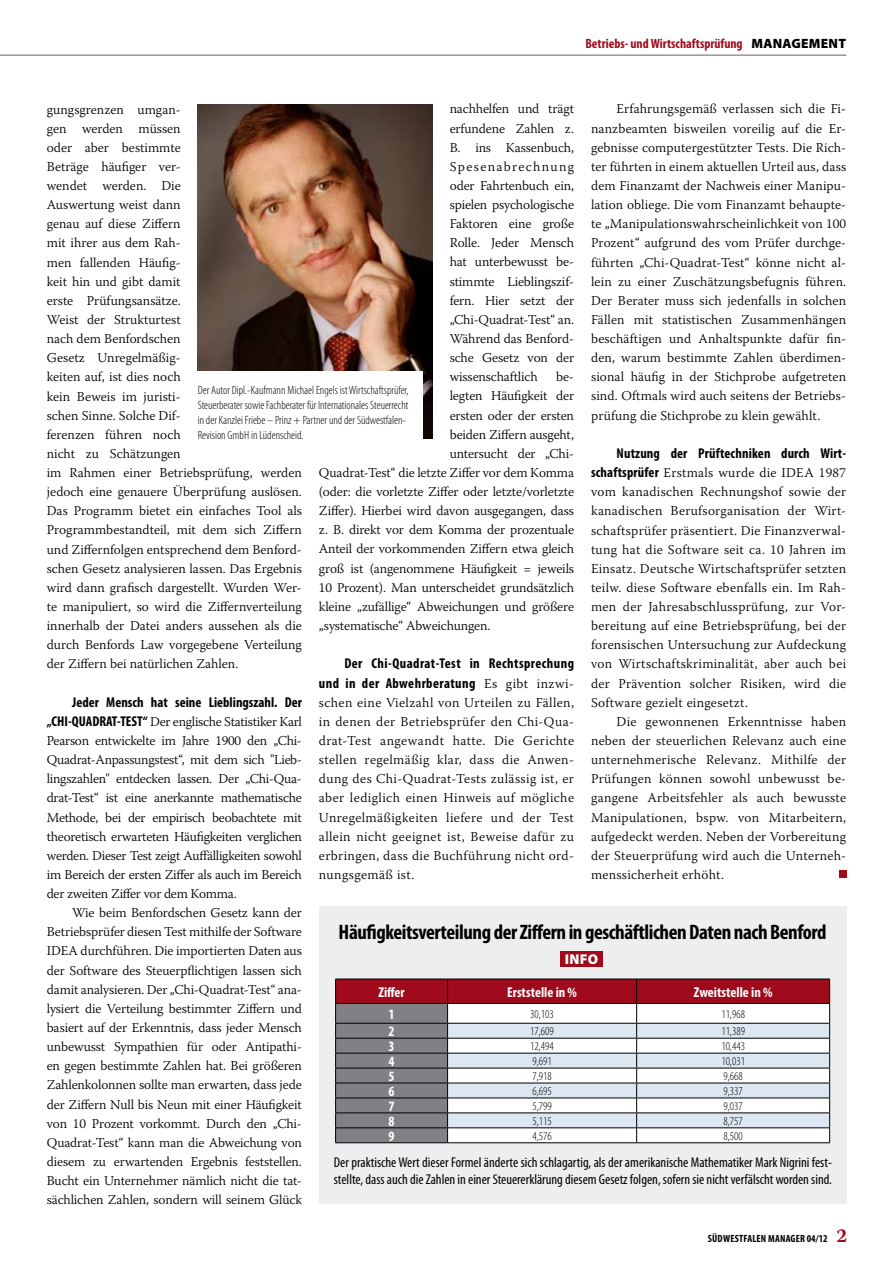
<style>
.page{position:relative;width:893px;height:1263px;background:#fff}
.page>*{position:absolute;margin:0;border:0;box-sizing:border-box;transform-origin:0 0}
.t1{font:700 condensed 21px "Myriad Pro";letter-spacing:-.02em;color:#000}
.t2{font:condensed 14.25px/17.1px "Myriad Pro";color:#000}
.t3{font:700 condensed 14.25px/19.2px "Myriad Pro";letter-spacing:.01em;color:#000}
.t4{font:700 condensed 14.25px/19.2px "Myriad Pro";letter-spacing:.03em;color:#000;text-align:right}
.t5{font:700 condensed 14.25px "Myriad Pro";color:#fff}
.t6{font:900 14.25px "Myriad Pro";color:#fff}
.t7{font:300 13.5px/19.2px "Warnock Pro";color:#000;text-align:justify}
.t8{font:700 condensed 13.5px "Myriad Pro";color:#9f0b1d}
.t9{font:300 condensed 12px/15px "Myriad Pro";color:#000}
.t10{font:700 condensed 10.5px "Myriad Pro";letter-spacing:.02em;color:#000}
.s1{font-weight:900;font-stretch:normal;color:#000}
.s2{font-family:"Myriad Pro";font-weight:700;font-stretch:condensed;font-size:14.25px}
.s3{font-family:"Warnock Pro";font-weight:300;font-stretch:normal;font-size:13.5px}
.s4{font-family:"Warnock Pro";font-stretch:normal;font-size:19.5px;color:#9f0b1d}
</style>
<div class="page">
<hr style="left:0;top:55px;width:846px;height:1px;background:#68676c">
<div style="left:319px;top:906px;width:527px;height:297px;background:#edeeef"></div>
<svg style="left:335px;top:979px;width:495px;height:164px;background:#c0adb3"></svg>
<hr style="left:335px;top:1142px;width:113px;height:1px;background:#000">
<div style="left:560px;top:951px;width:43px;height:16px;background:#9f0b1d"></div>
<img style="left:198px;top:104px;width:235px;height:334px">
<div style="left:192px;top:371px;width:231px;height:70px;background:#fff"></div>
<div style="left:839px;top:870px;width:7px;height:7px;background:#9f0b1d"></div>
<p class="t8" style="left:585px;top:35px;width:262px">Betriebs- und Wirtschaftsprüfung <span class="s1">MANAGEMENT</span></p>
<p class="t7" style="left:450px;top:99px;width:126px">nachhelfen und trägt erfundene Zahlen z.<br>B. ins Kassenbuch, Spesenabrechnung oder Fahrtenbuch ein, spielen psychologische Faktoren eine große Rolle. Jeder Mensch hat unterbewusst be&shy;stimmte Lieblingszif&shy;fern. Hier setzt der „Chi-Quadrat-Test“ an.<br>Während das Benford&shy;sche Gesetz von der wissenschaftlich</p>
<p class="t7" style="left:591px;top:99px;width:257px;text-indent:26px">Erfahrungsgemäß verlassen sich die Fi&shy;nanzbeamten bisweilen voreilig auf die Er&shy;gebnisse computergestützter Tests. Die Rich&shy;ter führten in einem aktuellen Urteil aus, dass dem Finanzamt der Nachweis einer Manipu&shy;lation obliege. Die vom Finanzamt behaupte&shy;te „Manipulationswahrscheinlichkeit von 100<br>Prozent“ aufgrund des vom Prüfer durchge&shy;führten „Chi-Quadrat-Test“ könne nicht al&shy;lein zu einer Zuschätzungsbefugnis führen.<br>Der Berater muss sich jedenfalls in solchen Fällen mit statistischen Zusammenhängen beschäftigen und Anhaltspunkte dafür fin&shy;den, warum bestimmte Zahlen überdimen&shy;sional häufig in der Stichprobe aufgetreten sind. Oftmals wird auch seitens der Betriebs&shy;prüfung die Stichprobe zu klein gewählt.</p>
<p class="t3" style="left:617px;top:443px;width:231px">Nutzung der Prüftechniken durch Wirt-</p>
<p class="t7" style="left:591px;top:463px;width:257px"><span class="s2">schaftsprüfer</span> Erstmals wurde die IDEA 1987 vom kanadischen Rechnungshof sowie der kanadischen Berufsorganisation der Wirt&shy;schaftsprüfer präsentiert. Die Finanzverwal&shy;tung hat die Software seit ca. 10 Jahren im Einsatz. Deutsche Wirtschaftsprüfer setzten teilw. diese Software ebenfalls ein. Im Rah&shy;men der Jahresabschlussprüfung, zur Vor&shy;bereitung auf eine Betriebsprüfung, bei der forensischen Untersuchung zur Aufdeckung von Wirtschaftskriminalität, aber auch bei der Prävention solcher Risiken, wird die Software gezielt eingesetzt.</p>
<p class="t7" style="left:591px;top:711px;width:257px;text-indent:26px">Die gewonnenen Erkenntnisse haben neben der steuerlichen Relevanz auch eine unternehmerische Relevanz. Mithilfe der Prüfungen können sowohl unbewusst be&shy;gangene Arbeitsfehler als auch bewusste Manipulationen, bspw. von Mitarbeitern, aufgedeckt werden. Neben der Vorbereitung der Steuerprüfung wird auch die Unterneh&shy;menssicherheit erhöht.</p>
<p class="t7" style="left:47px;top:99px;width:257px;text-align:left">gungsgrenzen umgan-<br>gen werden müssen<br>oder aber bestimmte<br>Beträge häufiger ver-<br>wendet werden. Die<br>Auswertung weist dann<br>genau auf diese Ziffern<br>mit ihrer aus dem Rah-<br>men fallenden Häufig-<br>keit hin und gibt damit<br>erste Prüfungsansätze.<br>Weist der Strukturtest<br>nach dem Benfordschen<br>Gesetz Unregelmäßig-<br>keiten auf, ist dies noch<br>kein Beweis im juristi-<br>schen Sinne. Solche Dif-<br>ferenzen führen noch<br>nicht zu Schätzungen<br>im Rahmen einer Betriebsprüfung, werden jedoch eine genauere Überprüfung auslösen.<br>Das Programm bietet ein einfaches Tool als<br>Programmbestandteil, mit dem sich Ziffern und Ziffernfolgen entsprechend dem Benford&shy;schen Gesetz analysieren lassen. Das Ergebnis wird dann grafisch dargestellt. Wurden Wer&shy;te manipuliert, so wird die Ziffernverteilung innerhalb der Datei anders aussehen als die durch Benfords Law vorgegebene Verteilung der Ziffern bei natürlichen Zahlen.</p>
<p class="t3" style="left:47px;top:692px;width:257px;text-indent:26px">Jeder Mensch hat seine Lieblingszahl. Der „CHI-QUADRAT</p>
<p class="t7" style="left:556px;top:367px;width:19px">be-</p>
<p class="t7" style="left:450px;top:386px;width:126px">legten Häufigkeit der</p>
<p class="t7" style="left:450px;top:405px;width:126px">ersten oder der ersten</p>
<p class="t7" style="left:450px;top:424px;width:126px">beiden Ziffern ausgeht,</p>
<p class="t7" style="left:450px;top:443px;width:126px">untersucht der „Chi-</p>
<p class="t7" style="left:319px;top:463px;width:257px">Quadrat-Test“ die letzte Ziffer vor dem Komma</p>
<p class="t7" style="left:319px;top:482px;width:257px">(oder: die vorletzte Ziffer oder letzte/vorletzte</p>
<p class="t7" style="left:319px;top:501px;width:257px">Ziffer). Hierbei wird davon ausgegangen, dass</p>
<p class="t7" style="left:319px;top:520px;width:257px">z. B. direkt vor dem Komma der prozentuale</p>
<p class="t7" style="left:319px;top:539px;width:257px">Anteil der vorkommenden Ziffern etwa gleich</p>
<p class="t7" style="left:319px;top:558px;width:257px">groß ist (angenommene Häufigkeit = jeweils</p>
<p class="t7" style="left:319px;top:577px;width:257px">10 Prozent). Man unterscheidet grundsätzlich</p>
<p class="t7" style="left:319px;top:597px;width:257px">kleine „zufällige“ Abweichungen und größere</p>
<p class="t7" style="left:319px;top:616px;width:173px">„systematische“ Abweichungen.</p>
<p class="t4" style="left:319px;top:654px;width:257px">Der Chi-Quadrat-Test in Rechtsprechung<br>und in der Abwehrberatung <span class="s3">Es gibt inzwi-</span></p>
<p class="t7" style="left:319px;top:692px;width:257px">schen eine Vielzahl von Urteilen zu Fällen, in denen der Betriebsprüfer den Chi-Qua&shy;drat-Test angewandt hatte. Die Gerichte stellen regelmäßig klar, dass die Anwen&shy;dung des Chi-Quadrat-Tests zulässig ist, er aber lediglich einen Hinweis auf mögliche Unregelmäßigkeiten liefere und der Test allein nicht geeignet ist, Beweise dafür zu erbringen, dass die Buchführung nicht ord&shy;nungsgemäß ist.</p>
<p class="t9" style="left:198px;top:383px;width:212px">Der Autor Dipl.-Kaufmann Michael Engels ist Wirtschaftsprüfer, Steuerberater sowie Fachberater für Internationales Steuerrecht in der Kanzlei Friebe – Prinz + Partner und der Südwestfalen-Revision GmbH in Lüdenscheid.</p>
<p class="t7" style="left:47px;top:712px;width:257px;text-indent:70px"><span class="s2">-TEST“</span> Der englische Statistiker Karl Pearson entwickelte im Jahre 1900 den „Chi-Quadrat-Anpassungstest“, mit dem sich "Lieb&shy;lingszahlen" entdecken lassen. Der „Chi-Qua&shy;drat-Test“ ist eine anerkannte mathematische Methode, bei der empirisch beobachtete mit theoretisch erwarteten Häufigkeiten verglichen werden. Dieser Test zeigt Auffälligkeiten sowohl im Bereich der ersten Ziffer als auch im Bereich der zweiten Ziffer vor dem Komma.</p>
<p class="t7" style="left:47px;top:903px;width:257px;text-indent:26px">Wie beim Benfordschen Gesetz kann der Betriebsprüfer diesen Test mithilfe der Software IDEA durchführen. Die importierten Daten aus der Software des Steuerpflichtigen lassen sich damit analysieren. Der „Chi-Quadrat-Test“ ana&shy;lysiert die Verteilung bestimmter Ziffern und basiert auf der Erkenntnis, dass jeder Mensch unbewusst Sympathien für oder Antipathi&shy;en gegen bestimmte Zahlen hat. Bei größeren Zahlenkolonnen sollte man erwarten, dass jede der Ziffern Null bis Neun mit einer Häufigkeit von 10 Prozent vorkommt. Durch den „Chi-Quadrat-Test“ kann man die Abweichung von diesem zu erwartenden Ergebnis feststellen.<br>Bucht ein Unternehmer nämlich nicht die tat&shy;sächlichen Zahlen, sondern will seinem Glück</p>
<h1 class="t1" style="left:339px;top:918px;width:489px">Häufigkeitsverteilung der Ziffern in geschäftlichen Daten nach Benford</h1>
<p class="t6" style="left:565px;top:950px;width:35px">INFO</p>
<p class="t5" style="left:378px;top:983px;width:28px">Ziffer</p>
<p class="t5" style="left:507px;top:983px;width:71px">Erststelle in %</p>
<p class="t5" style="left:694px;top:983px;width:80px">Zweitstelle in %</p>
<p class="t5" style="left:389px;top:1005px;width:8px">1</p>
<p class="t9" style="left:530px;top:1006px;width:25px">30,103</p>
<p class="t9" style="left:721px;top:1006px;width:25px">11,968</p>
<p class="t5" style="left:389px;top:1022px;width:8px">2</p>
<p class="t9" style="left:530px;top:1024px;width:25px">17,609</p>
<p class="t9" style="left:721px;top:1024px;width:25px">11,389</p>
<p class="t5" style="left:389px;top:1037px;width:8px">3</p>
<p class="t9" style="left:530px;top:1039px;width:25px">12,494</p>
<p class="t9" style="left:721px;top:1039px;width:25px">10,443</p>
<p class="t5" style="left:389px;top:1052px;width:8px">4</p>
<p class="t9" style="left:532px;top:1053px;width:21px">9,691</p>
<p class="t9" style="left:721px;top:1053px;width:25px">10,031</p>
<p class="t5" style="left:389px;top:1067px;width:8px">5</p>
<p class="t9" style="left:532px;top:1068px;width:21px">7,918</p>
<p class="t9" style="left:723px;top:1068px;width:21px">9,668</p>
<p class="t5" style="left:389px;top:1082px;width:8px">6</p>
<p class="t9" style="left:532px;top:1083px;width:21px">6,695</p>
<p class="t9" style="left:723px;top:1083px;width:21px">9,337</p>
<p class="t5" style="left:389px;top:1097px;width:8px">7</p>
<p class="t9" style="left:532px;top:1098px;width:21px">5,799</p>
<p class="t9" style="left:723px;top:1098px;width:21px">9,037</p>
<p class="t5" style="left:389px;top:1112px;width:8px">8</p>
<p class="t9" style="left:532px;top:1113px;width:21px">5,115</p>
<p class="t9" style="left:723px;top:1113px;width:21px">8,757</p>
<p class="t5" style="left:389px;top:1127px;width:8px">9</p>
<p class="t9" style="left:532px;top:1128px;width:21px">4,576</p>
<p class="t9" style="left:723px;top:1128px;width:21px">8,500</p>
<p class="t2" style="left:334px;top:1154px;width:500px">Der praktische Wert dieser Formel änderte sich schlagartig, als der amerikanische Mathematiker Mark Nigrini fest&shy;stellte, dass auch die Zahlen in einer Steuererklärung diesem Gesetz folgen, sofern sie nicht verfälscht worden sind.</p>
<p class="t10" style="left:708px;top:1231px;width:141px">Südwestfalen Manager 04/12 <span class="s4">2</span></p>
</div>
